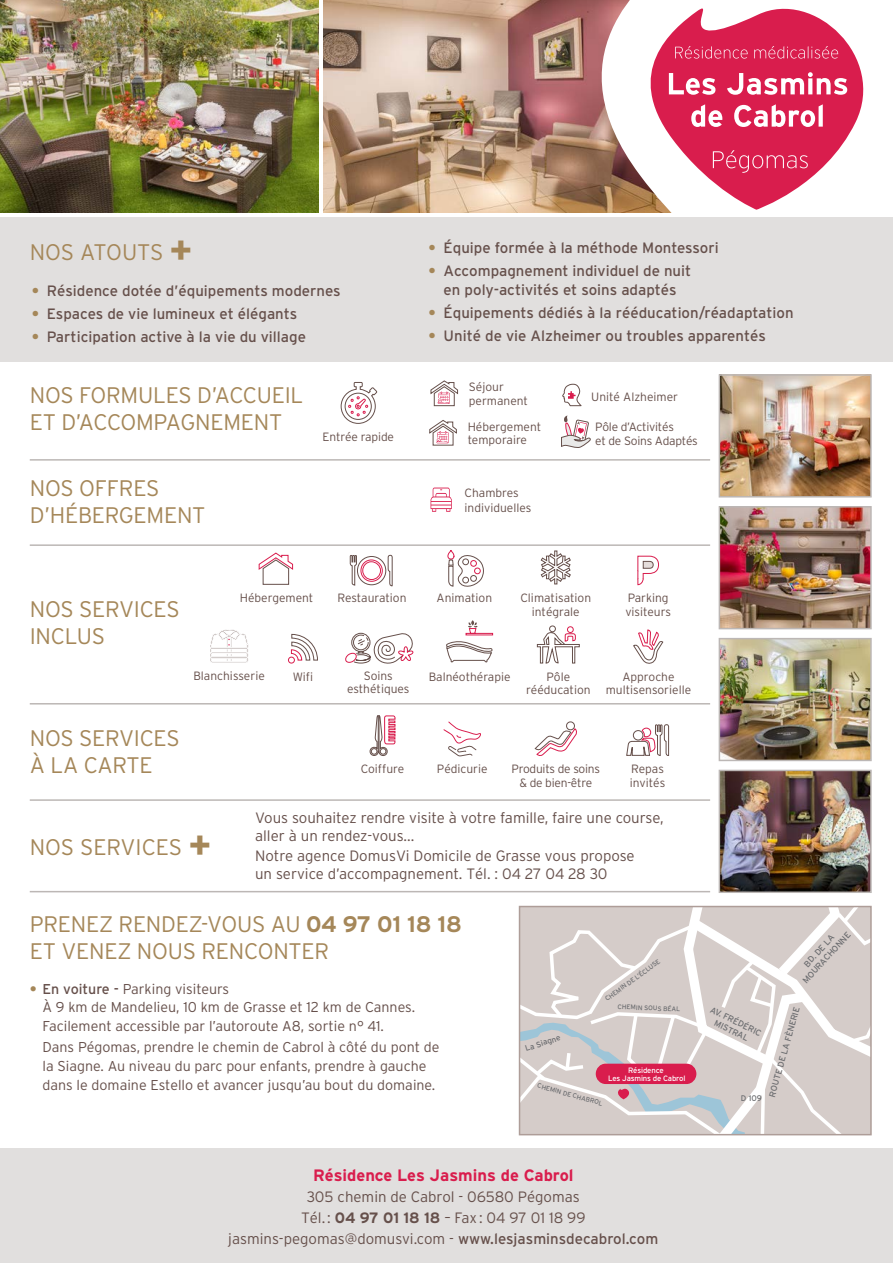
<style>
.page{position:relative;width:893px;height:1263px;background:#fff}
.page>*{position:absolute;margin:0;border:0;box-sizing:border-box;transform-origin:0 0}
.t1{font:300 22.5px/27px "Interstate";letter-spacing:-.01em;color:#a58759}
.t2{font:700 16.5px "Interstate";color:#d91d4d}
.t3{font:15px/18.8px "Interstate";color:#66504b;text-align:center}
.t4{font:300 15px/18px "Interstate";color:#66504b}
.t5{font:300 14.25px/18.8px "Interstate";color:#66504b}
.t6{font:300 12px/13.5px "Interstate";color:#66504b}
.t7{font:300 12px/13.5px "Interstate";letter-spacing:-.02em;color:#66504b}
.t8{font:8.7px/10.2px "Interstate";color:#6c6d70;text-align:center}
.t9{font:8.1px "Interstate";color:#6c6d70}
.t10{font:7.8px/7.8px "Interstate";letter-spacing:-.02em;color:#fff;text-align:center}
.t11{font:6.6px "Interstate";color:#6c6d70}
.s1{font-weight:700;font-size:37.5px}
.s2{font-weight:700;color:#a58759}
.s3{font-weight:700}
.s4{font-weight:400}
</style>
<div class="page">
<img style="left:323px;top:0;width:229px;height:213px">
<img style="left:552px;top:0;width:120px;height:213px">
<div style="left:0;top:1148px;width:893px;height:115px;background:#e1dfde"></div>
<div style="left:0;top:217px;width:893px;height:144px;background:#e1dfde"></div>
<img style="left:0;top:0;width:319px;height:213px">
<svg style="left:522px;top:909px;width:347px;height:223px;background:#d9d2d1"></svg>
<div style="left:596px;top:1064px;width:100px;height:20px;background:#d91d4d;border-radius:10px"></div>
<div style="left:519px;top:906px;width:353px;height:229px;border:2px solid #ae9d98"></div>
<img style="left:722px;top:377px;width:147px;height:117px">
<div style="left:719px;top:374px;width:153px;height:123px;border:2px solid #bcb7b5"></div>
<img style="left:722px;top:641px;width:147px;height:117px">
<div style="left:719px;top:638px;width:153px;height:123px;border:2px solid #bcb7b5"></div>
<img style="left:722px;top:509px;width:147px;height:117px">
<div style="left:719px;top:506px;width:153px;height:123px;border:2px solid #bcb7b5"></div>
<hr style="left:30px;top:459px;width:680px;height:2px;background:#bcb7b5">
<hr style="left:30px;top:544px;width:680px;height:2px;background:#bcb7b5">
<hr style="left:30px;top:703px;width:680px;height:1px;background:#bcb7b5">
<hr style="left:30px;top:799px;width:680px;height:2px;background:#bcb7b5">
<hr style="left:30px;top:891px;width:680px;height:1px;background:#bcb7b5">
<svg style="left:562px;top:383px;width:20px;height:23px"></svg>
<svg style="left:341px;top:382px;width:37px;height:42px"></svg>
<svg style="left:430px;top:380px;width:28px;height:26px"></svg>
<svg style="left:429px;top:420px;width:28px;height:26px"></svg>
<svg style="left:561px;top:415px;width:30px;height:33px"></svg>
<svg style="left:369px;top:715px;width:27px;height:41px"></svg>
<svg style="left:626px;top:724px;width:43px;height:32px"></svg>
<svg style="left:534px;top:721px;width:43px;height:35px"></svg>
<svg style="left:540px;top:550px;width:31px;height:35px"></svg>
<svg style="left:350px;top:555px;width:43px;height:31px"></svg>
<div style="left:362px;top:561px;width:19px;height:19px;border:1px solid #d91d4d;border-radius:50%"></div>
<div style="left:361px;top:560px;width:22px;height:22px;border:1px solid #d91d4d;border-radius:50%"></div>
<svg style="left:447px;top:550px;width:37px;height:37px"></svg>
<div style="left:470px;top:560px;width:7px;height:6px;border:1px solid #d91d4d;border-radius:50%"></div>
<div style="left:474px;top:568px;width:7px;height:6px;border:1px solid #d91d4d;border-radius:50%"></div>
<svg style="left:259px;top:552px;width:34px;height:33px"></svg>
<svg style="left:288px;top:634px;width:30px;height:30px"></svg>
<svg style="left:446px;top:620px;width:47px;height:43px"></svg>
<svg style="left:537px;top:625px;width:43px;height:39px"></svg>
<svg style="left:633px;top:629px;width:30px;height:35px"></svg>
<svg style="left:637px;top:555px;width:22px;height:30px"></svg>
<svg style="left:431px;top:488px;width:21px;height:24px"></svg>
<svg style="left:345px;top:632px;width:69px;height:32px"></svg>
<img style="left:722px;top:773px;width:147px;height:117px">
<div style="left:719px;top:770px;width:153px;height:123px;border:2px solid #bcb7b5"></div>
<svg style="left:622px;top:0;width:242px;height:210px"></svg>
<svg style="left:669px;top:73px;width:46px;height:22px"></svg>
<svg style="left:727px;top:72px;width:120px;height:23px"></svg>
<svg style="left:691px;top:104px;width:31px;height:23px"></svg>
<svg style="left:734px;top:104px;width:89px;height:23px"></svg>
<svg style="left:713px;top:150px;width:95px;height:23px;background:#dd3a63"></svg>
<svg style="left:675px;top:46px;width:73px;height:13px"></svg>
<svg style="left:754px;top:46px;width:84px;height:13px"></svg>
<svg style="left:210px;top:629px;width:38px;height:34px"></svg>
<svg style="left:443px;top:721px;width:38px;height:36px"></svg>
<p class="t1" style="left:30px;top:238px;width:164px">NOS ATOUTS <span class="s1">+</span></p>
<p class="t3" style="left:32px;top:281px;width:310px"><span class="s2">•</span> Résidence dotée d’équipements modernes</p>
<p class="t3" style="left:32px;top:304px;width:267px"><span class="s2">•</span> Espaces de vie lumineux et élégants</p>
<p class="t3" style="left:32px;top:327px;width:276px"><span class="s2">•</span> Participation active à la vie du village</p>
<p class="t1" style="left:30px;top:381px;width:275px">NOS FORMULES D’ACCUEIL<br>ET D’ACCOMPAGNEMENT</p>
<p class="t1" style="left:30px;top:474px;width:177px">NOS OFFRES<br>D’HÉBERGEMENT</p>
<p class="t6" style="left:322px;top:430px;width:73px">Entrée rapide</p>
<p class="t3" style="left:429px;top:238px;width:292px"><span class="s2">•</span> Équipe formée à la méthode Montessori</p>
<p class="t3" style="left:429px;top:261px;width:264px"><span class="s2">•</span> Accompagnement individuel de nuit en poly-activités et soins adaptés</p>
<p class="t3" style="left:429px;top:303px;width:367px"><span class="s2">•</span> Équipements dédiés à la rééducation/réadaptation</p>
<p class="t3" style="left:429px;top:326px;width:339px"><span class="s2">•</span> Unité de vie Alzheimer ou troubles apparentés</p>
<p class="t6" style="left:469px;top:380px;width:61px">Séjour permanent</p>
<p class="t6" style="left:468px;top:420px;width:75px">Hébergement</p>
<p class="t6" style="left:468px;top:433px;width:61px">temporaire</p>
<p class="t6" style="left:465px;top:485px;width:68px;line-height:15px">Chambres individuelles</p>
<p class="t6" style="left:591px;top:390px;width:88px">Unité Alzheimer</p>
<p class="t7" style="left:595px;top:420px;width:104px">Pôle d’Activités<br>et de Soins Adaptés</p>
<p class="t1" style="left:30px;top:595px;width:151px">NOS SERVICES<br>INCLUS</p>
<p class="t1" style="left:30px;top:724px;width:151px">NOS SERVICES<br>À LA CARTE</p>
<p class="t6" style="left:240px;top:591px;width:75px">Hébergement</p>
<p class="t6" style="left:338px;top:591px;width:70px">Restauration</p>
<p class="t6" style="left:437px;top:591px;width:57px">Animation</p>
<p class="t6" style="left:520px;top:591px;width:72px;text-align:center">Climatisation intégrale</p>
<p class="t6" style="left:628px;top:591px;width:42px">Parking</p>
<p class="t6" style="left:625px;top:605px;width:47px">visiteurs</p>
<p class="t6" style="left:194px;top:669px;width:73px">Blanchisserie</p>
<p class="t6" style="left:347px;top:669px;width:64px;text-align:center">Soins esthétiques</p>
<p class="t6" style="left:293px;top:670px;width:22px">Wifi</p>
<p class="t6" style="left:429px;top:670px;width:83px">Balnéothérapie</p>
<p class="t6" style="left:546px;top:670px;width:25px">Pôle</p>
<p class="t6" style="left:526px;top:683px;width:66px">rééducation</p>
<p class="t6" style="left:606px;top:670px;width:87px;text-align:center">Approche multisensorielle</p>
<p class="t6" style="left:437px;top:762px;width:52px">Pédicurie</p>
<p class="t7" style="left:511px;top:762px;width:90px;text-align:center">Produits de soins &amp; de bien-être</p>
<p class="t6" style="left:361px;top:762px;width:45px">Coiffure</p>
<p class="t6" style="left:630px;top:762px;width:37px">Repas invités</p>
<p class="t1" style="left:30px;top:833px;width:183px">NOS SERVICES <span class="s1">+</span></p>
<p class="t4" style="left:255px;top:808px;width:410px">Vous souhaitez rendre visite à votre famille, faire une course, aller à un rendez-vous...</p>
<p class="t4" style="left:255px;top:846px;width:381px">Notre agence DomusVi Domicile de Grasse vous propose un service d’accompagnement. Tél. : 04 27 04 28 30</p>
<p class="t1" style="left:30px;top:911px;width:433px">PRENEZ RENDEZ-VOUS AU <span class="s3">04 97 01 18 18</span></p>
<p class="t1" style="left:30px;top:938px;width:301px">ET VENEZ NOUS RENCONTER</p>
<p class="t5" style="left:43px;top:979px;width:374px;text-indent:-13px"><span class="s2">•</span> <span class="s4">En voiture -</span> Parking visiteurs<br>À 9 km de Mandelieu, 10 km de Grasse et 12 km de Cannes.<br>Facilement accessible par l’autoroute A8, sortie n° 41.</p>
<p class="t5" style="left:43px;top:1037px;width:398px">Dans Pégomas, prendre le chemin de Cabrol à côté du pont de la Siagne. Au niveau du parc pour enfants, prendre à gauche dans le domaine Estello et avancer jusqu’au bout du domaine.</p>
<p class="t11" style="left:604px;top:996px;width:68px;rotate:-36deg">CHEMIN DE L’ÉCLUSE</p>
<p class="t9" style="left:524px;top:1044px;width:38px;rotate:-17deg">La Siagne</p>
<p class="t11" style="left:618px;top:1002px;width:64px;rotate:3deg">CHEMIN SOUS BÉAL</p>
<p class="t10" style="left:608px;top:1066px;width:79px">Résidence<br>Les Jasmins de Cabrol</p>
<p class="t11" style="left:539px;top:1081px;width:69px;rotate:16deg">CHEMIN DE CHABROL</p>
<p class="t8" style="left:793px;top:971px;width:68px;rotate:-47deg">BD. DE LA<br>MOURACHONNE</p>
<p class="t8" style="left:713px;top:1004px;width:57px;rotate:26deg">AV. FRÉDÉRIC<br>MISTRAL</p>
<p class="t8" style="left:767px;top:1095px;width:94px;rotate:-74deg">ROUTE DE LA FÈNERIE</p>
<p class="t9" style="left:741px;top:1094px;width:23px">D 109</p>
<p class="t2" style="left:313px;top:1166px;width:262px">Résidence Les Jasmins de Cabrol</p>
<p class="t4" style="left:307px;top:1187px;width:275px">305 chemin de Cabrol - 06580 Pégomas</p>
<p class="t4" style="left:301px;top:1208px;width:286px">Tél. : <span class="s3">04 97 01 18 18</span> – Fax: 04 97 01 18 99</p>
<p class="t4" style="left:228px;top:1229px;width:432px">jasmins-pegomas@domusvi.com - <span class="s4">www.lesjasminsdecabrol.com</span></p>
</div>
